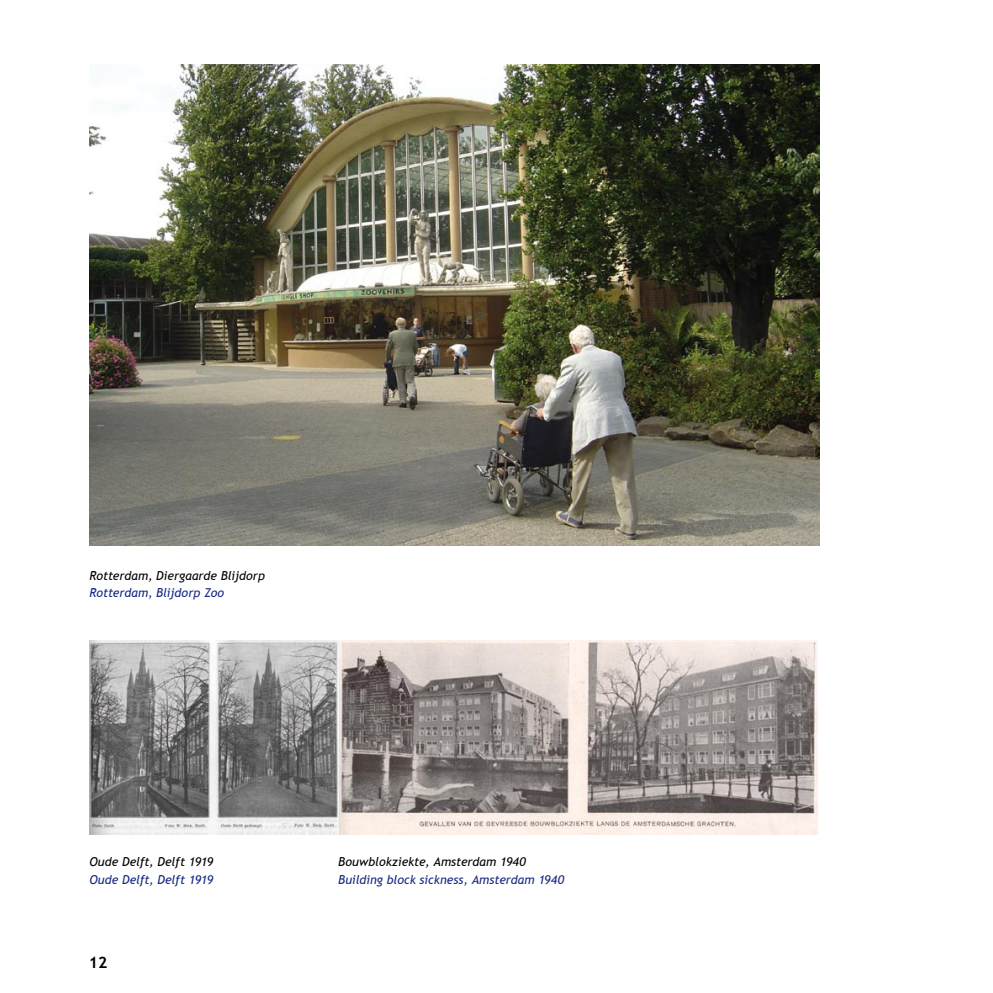
<style>
.page{position:relative;width:993px;height:993px;background:#fff}
.page>*{position:absolute;margin:0;border:0;box-sizing:border-box;transform-origin:0 0}
.t1{font:700 15.75px "Trebuchet MS";color:#000}
.t2{font:italic 12.25px "Trebuchet MS";color:#000}
.t3{font:italic 12.25px "Trebuchet MS";color:#162983}
</style>
<div class="page">
<img style="left:89px;top:64px;width:730px;height:482px">
<img style="left:89px;top:640px;width:728px;height:194px">
<p class="t2" style="left:89px;top:567px;width:177px">Rotterdam, Diergaarde Blijdorp</p>
<p class="t3" style="left:89px;top:585px;width:136px">Rotterdam, Blijdorp Zoo</p>
<p class="t2" style="left:89px;top:854px;width:125px">Oude Delft, Delft 1919</p>
<p class="t3" style="left:89px;top:871px;width:125px">Oude Delft, Delft 1919</p>
<p class="t1" style="left:89px;top:951px;width:20px">12</p>
<p class="t2" style="left:338px;top:854px;width:189px">Bouwblokziekte, Amsterdam 1940</p>
<p class="t3" style="left:338px;top:871px;width:227px">Building block sickness, Amsterdam 1940</p>
</div>
